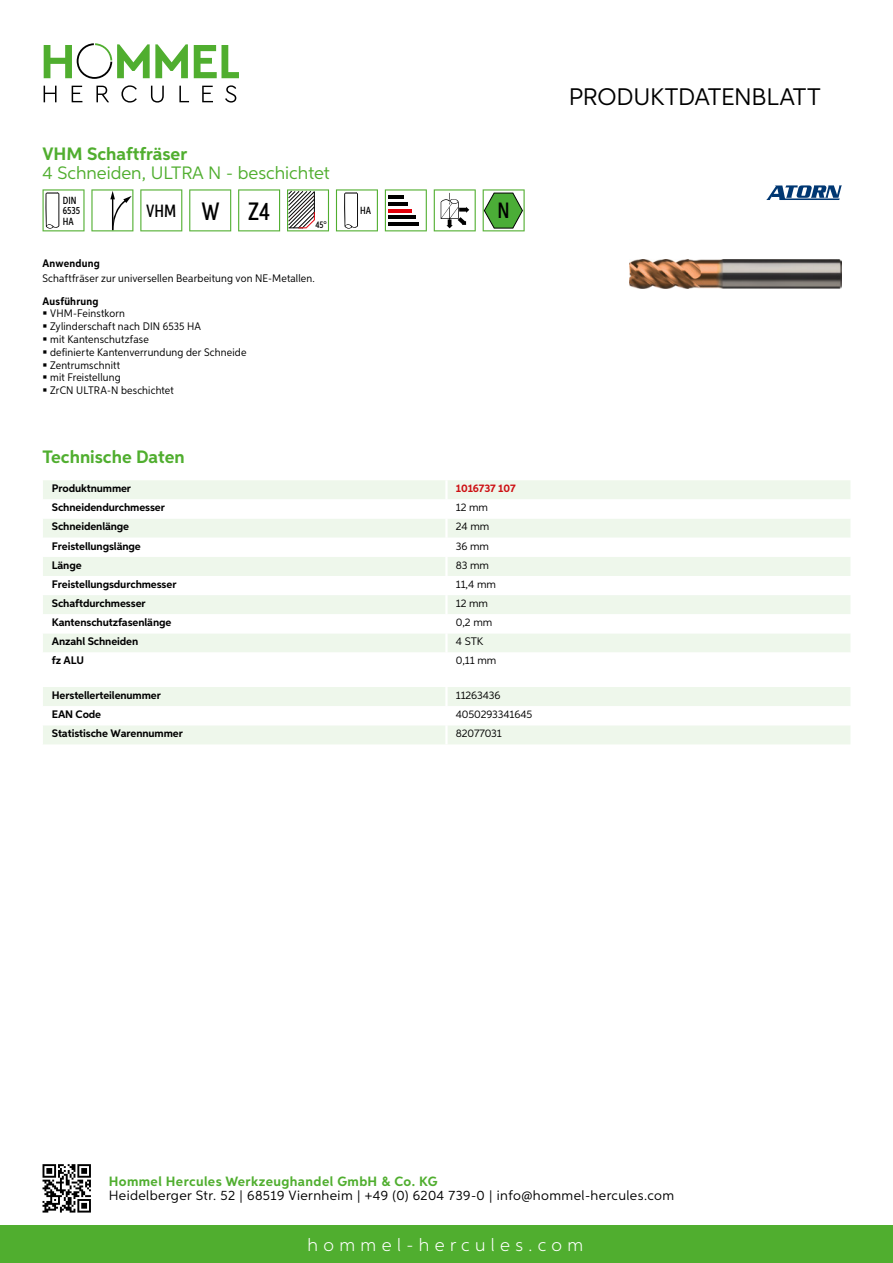
<style>
.page{position:relative;width:893px;height:1263px;background:#fff}
.page>*{position:absolute;margin:0;border:0;box-sizing:border-box;transform-origin:0 0}
.t1{font:24px "Aspira";letter-spacing:-.01em;color:#000}
.t2{font:500 22.2px "Aspira XX Nar";color:#000}
.t3{font:700 18px "Aspira";color:#50ae2f}
.t4{font:18px "Aspira";color:#50ae2f}
.t5{font:300 18px "Aspira";letter-spacing:.3em;color:#fff}
.t6{font:500 17.85px "Aspira XX Nar";color:#000}
.t7{font:13.5px "Aspira";letter-spacing:.03em;color:#000}
.t8{font:700 13.5px "Aspira";letter-spacing:.03em;color:#50ae2f}
.t9{font:700 10.95px "Aspira";letter-spacing:-.01em;color:#000}
.t10{font:10.95px/12.8px "Aspira Nar";letter-spacing:.015em;color:#000}
.t11{font:10.95px "Aspira";letter-spacing:-.01em;color:#000}
.t12{font:700 10.95px "Aspira Nar";letter-spacing:.02em;color:#000}
.t13{font:700 10.95px "Aspira";letter-spacing:-.01em;color:#cd1013}
.t14{font:500 10.35px/10.4px "Aspira XX Nar";color:#000}
.t15{font:500 9.6px "Aspira XX Nar";color:#000}
.s1{font-size:25.2px}
</style>
<div class="page">
<div style="left:0;top:1226px;width:893px;height:37px;background:#50ae2f"></div>
<svg style="left:43px;top:1164px;width:48px;height:48px"></svg>
<svg style="left:194px;top:45px;width:45px;height:33px"></svg>
<svg style="left:44px;top:43px;width:144px;height:36px"></svg>
<svg style="left:44px;top:86px;width:13px;height:16px"></svg>
<svg style="left:72px;top:86px;width:10px;height:16px"></svg>
<svg style="left:96px;top:86px;width:13px;height:16px"></svg>
<svg style="left:121px;top:85px;width:16px;height:18px"></svg>
<svg style="left:151px;top:86px;width:13px;height:17px"></svg>
<svg style="left:179px;top:86px;width:10px;height:16px"></svg>
<svg style="left:202px;top:86px;width:11px;height:16px"></svg>
<svg style="left:225px;top:85px;width:11px;height:18px"></svg>
<div style="left:43px;top:480px;width:807px;height:19px;background:#eef7eb"></div>
<svg style="left:43px;top:519px;width:807px;height:133px;fill:#eef7eb"></svg>
<hr style="left:445px;top:480px;width:3px;height:19px;background:#fff">
<hr style="left:445px;top:519px;width:3px;height:19px;background:#fff">
<hr style="left:445px;top:538px;width:3px;height:19px;background:#fff">
<hr style="left:445px;top:557px;width:3px;height:19px;background:#fff">
<hr style="left:445px;top:576px;width:3px;height:19px;background:#fff">
<hr style="left:445px;top:595px;width:3px;height:19px;background:#fff">
<hr style="left:445px;top:614px;width:3px;height:19px;background:#fff">
<hr style="left:445px;top:633px;width:3px;height:19px;background:#fff">
<svg style="left:43px;top:687px;width:807px;height:57px"></svg>
<hr style="left:445px;top:725px;width:3px;height:19px;background:#fff">
<svg style="left:43px;top:189px;width:42px;height:42px"></svg>
<svg style="left:91px;top:189px;width:42px;height:42px"></svg>
<svg style="left:140px;top:189px;width:42px;height:42px"></svg>
<svg style="left:189px;top:189px;width:42px;height:42px"></svg>
<svg style="left:238px;top:189px;width:42px;height:42px"></svg>
<svg style="left:287px;top:189px;width:42px;height:42px"></svg>
<svg style="left:336px;top:189px;width:42px;height:42px"></svg>
<svg style="left:385px;top:189px;width:42px;height:42px"></svg>
<hr style="left:388px;top:196px;width:16px;height:3px;background:#000">
<hr style="left:388px;top:202px;width:20px;height:4px;background:#000">
<hr style="left:388px;top:209px;width:23px;height:3px;background:#e3000b">
<hr style="left:388px;top:216px;width:27px;height:3px;background:#000">
<hr style="left:388px;top:222px;width:31px;height:4px;background:#000">
<svg style="left:434px;top:189px;width:42px;height:42px"></svg>
<svg style="left:483px;top:189px;width:42px;height:42px"></svg>
<img style="left:629px;top:259px;width:213px;height:30px">
<svg style="left:766px;top:185px;width:76px;height:15px"></svg>
<h3 class="t3" style="left:43px;top:142px;width:146px">VHM Schaftfräser</h3>
<h3 class="t4" style="left:43px;top:162px;width:120px">4 Schneiden, ULTRA</h3>
<h3 class="t4" style="left:208px;top:162px;width:123px">N - beschichtet</h3>
<p class="t14" style="left:63px;top:195px;width:19px">DIN<br>6535<br>HA</p>
<h3 class="t6" style="left:146px;top:200px;width:125px">VHM <span class="s1">W Z4</span></h3>
<p class="t15" style="left:315px;top:219px;width:13px">45°</p>
<p class="t12" style="left:43px;top:257px;width:59px">Anwendung</p>
<p class="t10" style="left:43px;top:272px;width:274px">Schaftfräser zur universellen Bearbeitung von NE-Metallen.</p>
<p class="t12" style="left:43px;top:294px;width:58px">Ausführung</p>
<p class="t10" style="left:50px;top:307px;width:198px">VHM-Feinstkorn<br>Zylinderschaft nach DIN 6535 HA<br>mit Kantenschutzfase<br>definierte Kantenverrundung der Schneide<br>Zentrumschnitt<br>mit Freistellung<br>ZrCN ULTRA-N beschichtet</p>
<p class="t14" style="left:360px;top:205px;width:12px">HA</p>
<h2 class="t2" style="left:498px;top:197px;width:14px">N</h2>
<h3 class="t3" style="left:43px;top:446px;width:144px">Technische Daten</h3>
<p class="t9" style="left:52px;top:482px;width:81px">Produktnummer</p>
<p class="t13" style="left:456px;top:482px;width:61px">1016737 107</p>
<p class="t9" style="left:52px;top:501px;width:115px">Schneidendurchmesser</p>
<p class="t11" style="left:456px;top:501px;width:34px">12 mm</p>
<p class="t9" style="left:52px;top:520px;width:79px">Schneidenlänge</p>
<p class="t11" style="left:456px;top:520px;width:35px">24 mm</p>
<p class="t9" style="left:52px;top:539px;width:90px">Freistellungslänge</p>
<p class="t11" style="left:456px;top:539px;width:35px">36 mm</p>
<p class="t9" style="left:52px;top:558px;width:31px">Länge</p>
<p class="t11" style="left:456px;top:558px;width:35px">83 mm</p>
<p class="t9" style="left:52px;top:577px;width:126px">Freistellungsdurchmesser</p>
<p class="t11" style="left:456px;top:577px;width:42px">11,4 mm</p>
<p class="t9" style="left:52px;top:596px;width:95px">Schaftdurchmesser</p>
<p class="t11" style="left:456px;top:597px;width:34px">12 mm</p>
<p class="t9" style="left:52px;top:616px;width:121px">Kantenschutzfasenlänge</p>
<p class="t11" style="left:456px;top:616px;width:38px">0,2 mm</p>
<p class="t9" style="left:52px;top:635px;width:88px">Anzahl Schneiden</p>
<p class="t11" style="left:456px;top:635px;width:23px">4 STK</p>
<p class="t9" style="left:52px;top:654px;width:34px">fz ALU</p>
<p class="t11" style="left:456px;top:654px;width:42px">0,11 mm</p>
<p class="t9" style="left:52px;top:688px;width:111px">Herstellerteilenummer</p>
<p class="t11" style="left:456px;top:688px;width:46px">11263436</p>
<p class="t9" style="left:52px;top:708px;width:51px">EAN Code</p>
<p class="t11" style="left:456px;top:708px;width:78px">4050293341645</p>
<p class="t9" style="left:52px;top:727px;width:132px">Statistische Warennummer</p>
<p class="t11" style="left:456px;top:727px;width:48px">82077031</p>
<h1 class="t1" style="left:569px;top:82px;width:253px">Produktdatenblatt</h1>
<p class="t8" style="left:109px;top:1172px;width:330px">Hommel Hercules Werkzeughandel GmbH &amp; Co. KG</p>
<p class="t7" style="left:109px;top:1187px;width:567px">Heidelberger Str. 52 | 68519 Viernheim | +49 (0) 6204 739-0 | info@hommel-hercules.com</p>
<h3 class="t5" style="left:307px;top:1234px;width:277px">hommel-hercules.com</h3>
</div>
